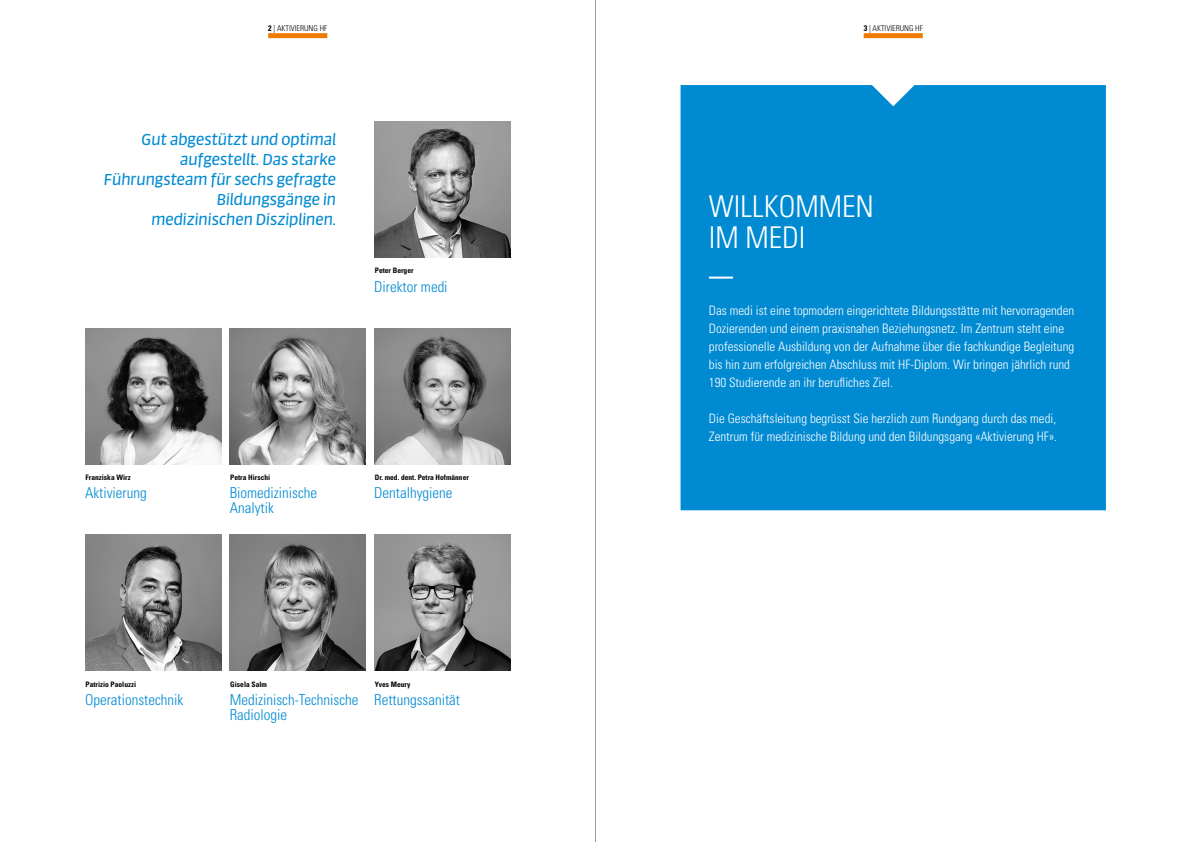
<style>
.page{position:relative;width:1191px;height:842px;background:#fff}
.page>*{position:absolute;margin:0;border:0;box-sizing:border-box;transform-origin:0 0}
.t1{font:300 condensed 30px/31px "Univers";color:#fff}
.t2{font:300 condensed 15px/15px "Univers";color:#008ad2}
.t3{font:italic 15px/20px "Sanuk Round";color:#008ad2;text-align:right}
.t4{font:300 condensed 13px/18px "Univers";color:#fff}
.t5{font:300 condensed 8px "Univers";color:#000}
.t6{font:700 condensed 7.5px "Univers";color:#000}
.s1{font-weight:700}
</style>
<div class="page">
<div style="left:268px;top:33px;width:59px;height:5px;background:#ef7c00"></div>
<div style="left:863px;top:33px;width:59px;height:5px;background:#ef7c00"></div>
<div style="left:680px;top:85px;width:426px;height:425px;background:#008ad2"></div>
<hr style="left:709px;top:277px;width:24px;height:2px;background:#fff">
<img style="left:374px;top:121px;width:136px;height:137px">
<img style="left:374px;top:328px;width:136px;height:136px">
<img style="left:85px;top:328px;width:136px;height:136px">
<img style="left:230px;top:328px;width:136px;height:136px">
<img style="left:85px;top:535px;width:136px;height:136px">
<img style="left:230px;top:535px;width:136px;height:136px">
<img style="left:374px;top:535px;width:136px;height:136px">
<hr style="left:595px;top:0;width:1px;height:842px;background:#9c9c9d">
<p class="t5" style="left:268px;top:23px;width:61px"><span class="s1">2</span> | AKTIVIERUNG HF</p>
<p class="t5" style="left:863px;top:23px;width:61px"><span class="s1">3</span> | AKTIVIERUNG HF</p>
<p class="t3" style="left:104px;top:129px;width:234px">Gut abgestützt und optimal aufgestellt. Das starke<br>Führungsteam für sechs gefragte<br>Bildungsgänge in<br>medizinischen Disziplinen.</p>
<p class="t6" style="left:375px;top:266px;width:40px">Peter Berger</p>
<p class="t2" style="left:374px;top:279px;width:75px">Direktor medi</p>
<p class="t6" style="left:86px;top:473px;width:46px">Franziska Wirz</p>
<p class="t2" style="left:85px;top:485px;width:63px">Aktivierung</p>
<p class="t6" style="left:230px;top:473px;width:41px">Petra Hirschi</p>
<p class="t2" style="left:230px;top:485px;width:89px">Biomedizinische<br>Analytik</p>
<p class="t6" style="left:375px;top:473px;width:96px">Dr. med. dent. Petra Hofmänner</p>
<p class="t2" style="left:374px;top:485px;width:80px">Dentalhygiene</p>
<p class="t6" style="left:86px;top:679px;width:52px">Patrizio Paoluzzi</p>
<p class="t2" style="left:85px;top:692px;width:100px">Operationstechnik</p>
<p class="t6" style="left:230px;top:679px;width:38px">Gisela Salm</p>
<p class="t2" style="left:230px;top:692px;width:130px">Medizinisch-Technische<br>Radiologie</p>
<p class="t6" style="left:375px;top:679px;width:37px">Yves Meury</p>
<p class="t2" style="left:374px;top:692px;width:87px">Rettungssanität</p>
<h1 class="t1" style="left:709px;top:191px;width:166px">WILLKOMMEN<br>IM MEDI</h1>
<p class="t4" style="left:709px;top:301px;width:367px">Das medi ist eine topmodern eingerichtete Bildungsstätte mit hervorragenden Dozierenden und einem praxisnahen Beziehungsnetz. Im Zentrum steht eine professionelle Ausbildung von der Aufnahme über die fachkundige Begleitung bis hin zum erfolgreichen Abschluss mit HF-Diplom. Wir bringen jährlich rund 190 Studierende an ihr berufliches Ziel.</p>
<p class="t4" style="left:709px;top:409px;width:349px">Die Geschäftsleitung begrüsst Sie herzlich zum Rundgang durch das medi,<br>Zentrum für medizinische Bildung und den Bildungsgang «Aktivierung HF».</p>
</div>
